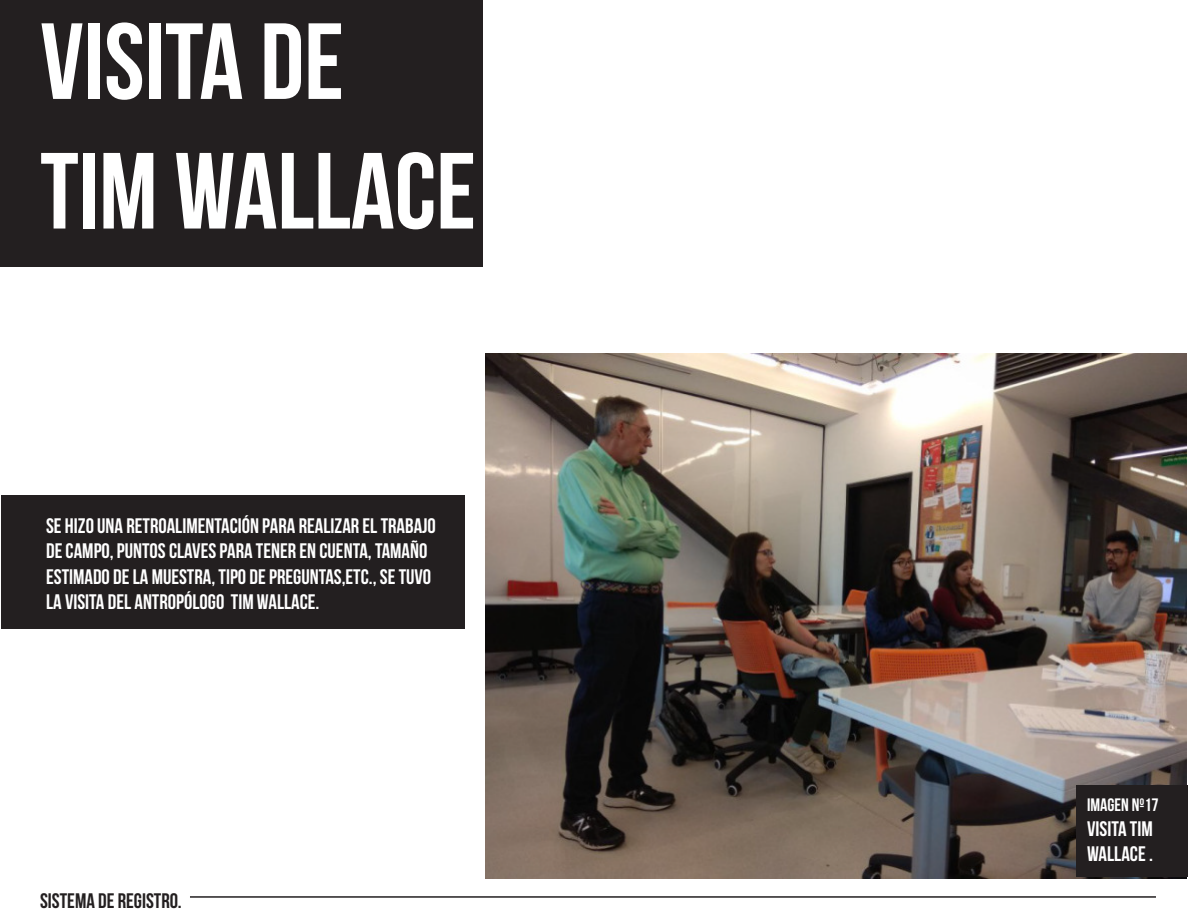
<style>
.page{position:relative;width:1188px;height:918px;background:#fff}
.page>*{position:absolute;margin:0;border:0;box-sizing:border-box;transform-origin:0 0}
.t1{font:108px/129.6px "Bebas Neue";color:#fff}
.t2{font:21px/25.2px "Bebas Neue";color:#fff}
.t3{font:21px "Bebas Neue";color:#231f20}
.t4{font:18px "Bebas Neue";color:#fff}
</style>
<div class="page">
<div style="left:2px;top:495px;width:463px;height:133px;background:#231f20"></div>
<div style="left:0;top:0;width:483px;height:266px;background:#231f20"></div>
<hr style="left:190px;top:896px;width:966px;height:2px;background:#231f20">
<img style="left:486px;top:354px;width:700px;height:525px">
<div style="left:1076px;top:785px;width:112px;height:92px;background:#231f20"></div>
<h1 class="t1" style="left:40px;top:-4px;width:437px">VISITA DE<br>TIM WALLACE</h1>
<p class="t2" style="left:46px;top:513px;width:391px">SE HIZO UNA RETROALIMENTACIÓN PARA REALIZAR EL TRABAJO DE CAMPO, PUNTOS CLAVES PARA TENER EN CUENTA, TAMAÑO ESTIMADO DE LA MUESTRA, TIPO DE PREGUNTAS,ETC., SE TUVO LA VISITA DEL ANTROPÓLOGO TIM WALLACE.</p>
<p class="t3" style="left:40px;top:889px;width:143px">SISTEMA DE REGISTRO.</p>
<p class="t4" style="left:1087px;top:795px;width:73px">IMAGEN Nº17</p>
<p class="t2" style="left:1087px;top:816px;width:67px">VISITA TIM<br>WALLACE .</p>
</div>
